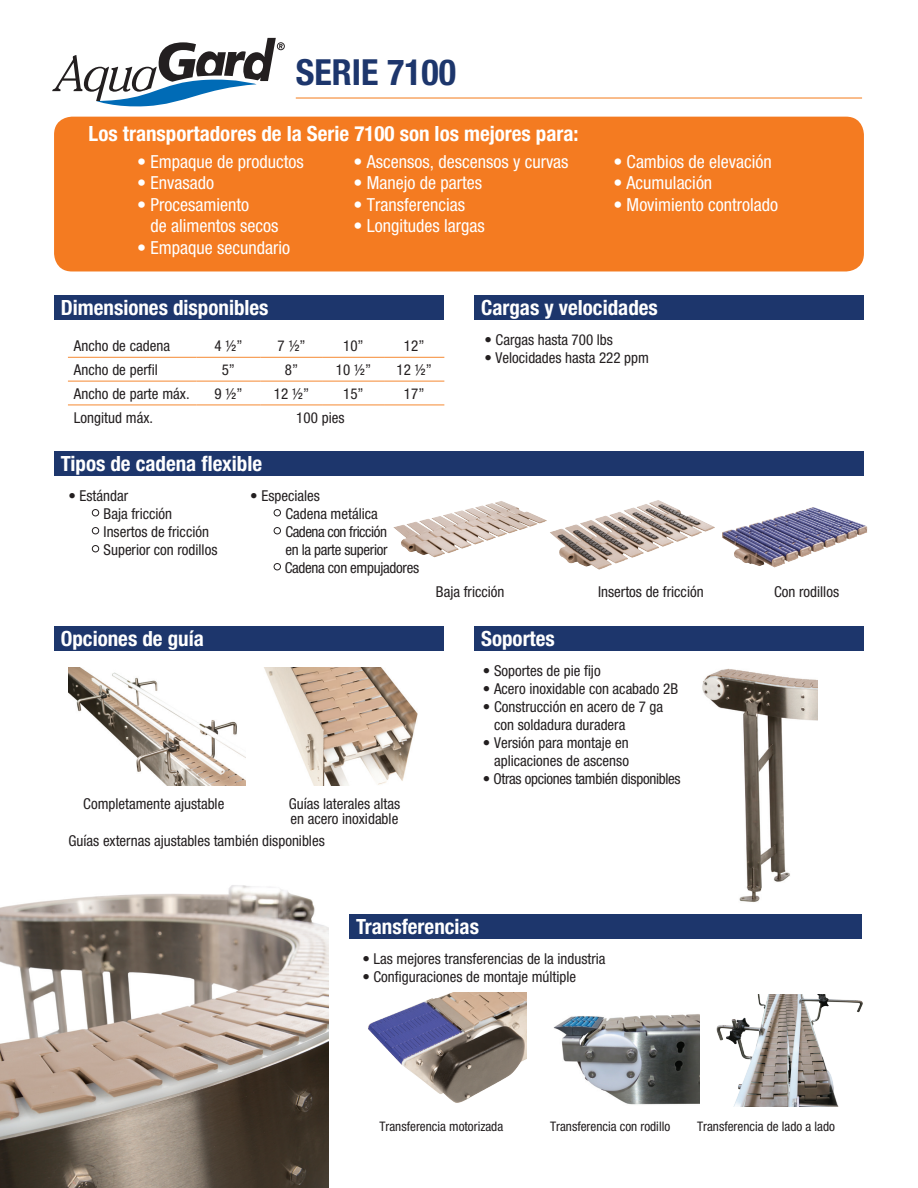
<style>
.page{position:relative;width:918px;height:1188px;background:#fff}
.page>*{position:absolute;margin:0;border:0;box-sizing:border-box;transform-origin:0 0}
.t1{font:700 condensed 36px "Helvetica Neue";color:#1d366c}
.t2{font:700 condensed 21px "Helvetica Neue LT Std";color:#fff}
.t3{font:condensed 18px/21.6px "Helvetica Neue";color:#fff}
.t4{font:condensed 15px/18px "Helvetica Neue";color:#231f20}
.t5{font:condensed 15px "Helvetica Neue";letter-spacing:-.02em;color:#231f20}
.t6{font:condensed 15px/18px "Helvetica Neue";letter-spacing:-.03em;color:#231f20;text-align:right}
.t7{font:condensed 13.2px "Helvetica Neue";color:#231f20}
.s1{font-size:18px;color:#fff}
</style>
<div class="page">
<img style="left:393px;top:503px;width:133px;height:54px">
<img style="left:550px;top:503px;width:138px;height:67px">
<img style="left:722px;top:507px;width:145px;height:61px">
<div style="left:54px;top:296px;width:390px;height:24px;background:#1d366c"></div>
<div style="left:474px;top:296px;width:390px;height:24px;background:#1d366c"></div>
<div style="left:54px;top:451px;width:810px;height:25px;background:#1d366c"></div>
<div style="left:92px;top:509px;width:7px;height:7px;border:1px solid #231f20;border-radius:50%"></div>
<div style="left:92px;top:527px;width:7px;height:7px;border:1px solid #231f20;border-radius:50%"></div>
<div style="left:92px;top:545px;width:7px;height:7px;border:1px solid #231f20;border-radius:50%"></div>
<div style="left:274px;top:509px;width:7px;height:7px;border:1px solid #231f20;border-radius:50%"></div>
<div style="left:274px;top:527px;width:7px;height:7px;border:1px solid #231f20;border-radius:50%"></div>
<div style="left:274px;top:563px;width:7px;height:7px;border:1px solid #231f20;border-radius:50%"></div>
<img style="left:69px;top:667px;width:176px;height:118px">
<img style="left:264px;top:667px;width:154px;height:118px">
<img style="left:702px;top:668px;width:116px;height:234px">
<div style="left:474px;top:626px;width:390px;height:25px;background:#1d366c"></div>
<div style="left:54px;top:117px;width:810px;height:154px;background:#f47b21;border-radius:18px"></div>
<img style="left:0;top:885px;width:328px;height:303px">
<svg style="left:52px;top:38px;width:233px;height:69px"></svg>
<svg style="left:68px;top:356px;width:376px;height:49px"></svg>
<hr style="left:322px;top:333px;width:2px;height:24px;background:#fff">
<hr style="left:383px;top:333px;width:2px;height:24px;background:#fff">
<hr style="left:322px;top:358px;width:2px;height:23px;background:#fff">
<hr style="left:383px;top:358px;width:2px;height:23px;background:#fff">
<hr style="left:322px;top:381px;width:2px;height:24px;background:#fff">
<hr style="left:383px;top:381px;width:2px;height:24px;background:#fff">
<hr style="left:68px;top:357px;width:129px;height:1px;background:#f58932">
<hr style="left:197px;top:357px;width:63px;height:1px;background:#f58932">
<hr style="left:260px;top:357px;width:63px;height:1px;background:#f58932">
<hr style="left:323px;top:357px;width:61px;height:1px;background:#f58932">
<hr style="left:384px;top:357px;width:60px;height:1px;background:#f58932">
<hr style="left:68px;top:381px;width:129px;height:1px;background:#f58932">
<hr style="left:197px;top:381px;width:63px;height:1px;background:#f58932">
<hr style="left:260px;top:381px;width:63px;height:1px;background:#f58932">
<hr style="left:323px;top:381px;width:61px;height:1px;background:#f58932">
<hr style="left:384px;top:381px;width:60px;height:1px;background:#f58932">
<hr style="left:68px;top:405px;width:129px;height:1px;background:#f58932">
<hr style="left:197px;top:405px;width:63px;height:1px;background:#f58932">
<hr style="left:260px;top:405px;width:63px;height:1px;background:#f58932">
<hr style="left:323px;top:405px;width:61px;height:1px;background:#f58932">
<hr style="left:384px;top:405px;width:60px;height:1px;background:#f58932">
<div style="left:54px;top:626px;width:390px;height:25px;background:#1d366c"></div>
<hr style="left:296px;top:97px;width:566px;height:2px;background:#f58932">
<div style="left:349px;top:914px;width:513px;height:25px;background:#1d366c"></div>
<img style="left:368px;top:993px;width:159px;height:110px">
<img style="left:553px;top:1014px;width:146px;height:91px">
<img style="left:716px;top:994px;width:147px;height:112px">
<p class="t1" style="left:296px;top:50px;width:162px">SERIE 7100</p>
<p class="t2" style="left:89px;top:121px;width:492px">Los transportadores de la Serie 7100 son los mejores para:</p>
<p class="t3" style="left:137px;top:150px;width:168px">• Empaque de productos</p>
<p class="t3" style="left:137px;top:172px;width:78px">• Envasado</p>
<p class="t3" style="left:151px;top:193px;width:129px;text-indent:-13px">• Procesamiento<br>de alimentos secos</p>
<p class="t3" style="left:137px;top:237px;width:154px">• Empaque secundario</p>
<p class="t3" style="left:354px;top:150px;width:217px">• Ascensos, descensos y curvas</p>
<p class="t3" style="left:354px;top:172px;width:130px">• Manejo de partes</p>
<p class="t3" style="left:354px;top:193px;width:113px">• Transferencias</p>
<p class="t3" style="left:354px;top:215px;width:133px">• Longitudes largas</p>
<p class="t3" style="left:613px;top:150px;width:160px">• Cambios de elevación</p>
<p class="t3" style="left:613px;top:172px;width:100px">• Acumulación</p>
<p class="t3" style="left:613px;top:193px;width:166px">• Movimiento controlado</p>
<p class="t2" style="left:61px;top:295px;width:209px">Dimensiones disponibles</p>
<p class="t2" style="left:481px;top:295px;width:178px">Cargas y velocidades</p>
<p class="t4" style="left:484px;top:331px;width:130px">• Cargas hasta 700 lbs</p>
<p class="t4" style="left:484px;top:349px;width:166px">• Velocidades hasta 222 ppm</p>
<p class="t4" style="left:74px;top:337px;width:98px">Ancho de cadena</p>
<p class="t4" style="left:214px;top:337px;width:30px">4 ½”</p>
<p class="t4" style="left:278px;top:337px;width:30px">7 ½”</p>
<p class="t4" style="left:343px;top:337px;width:22px">10”</p>
<p class="t4" style="left:404px;top:337px;width:22px">12”</p>
<p class="t4" style="left:74px;top:361px;width:86px">Ancho de perfil</p>
<p class="t4" style="left:222px;top:361px;width:15px">5”</p>
<p class="t4" style="left:285px;top:361px;width:15px">8”</p>
<p class="t4" style="left:336px;top:361px;width:37px">10 ½”</p>
<p class="t4" style="left:397px;top:361px;width:37px">12 ½”</p>
<p class="t4" style="left:74px;top:385px;width:117px">Ancho de parte máx.</p>
<p class="t4" style="left:214px;top:385px;width:30px">9 ½”</p>
<p class="t4" style="left:274px;top:385px;width:37px">12 ½”</p>
<p class="t4" style="left:343px;top:385px;width:22px">15”</p>
<p class="t4" style="left:404px;top:385px;width:22px">17”</p>
<p class="t4" style="left:74px;top:408px;width:81px">Longitud máx.</p>
<p class="t4" style="left:296px;top:408px;width:50px">100 pies</p>
<p class="t2" style="left:61px;top:450px;width:203px">Tipos de cadena flexible</p>
<p class="t4" style="left:69px;top:487px;width:61px">• Estándar</p>
<p class="t4" style="left:91px;top:505px;width:83px"><span class="s1">•</span> Baja fricción</p>
<p class="t4" style="left:91px;top:523px;width:120px"><span class="s1">•</span> Insertos de fricción</p>
<p class="t4" style="left:91px;top:541px;width:128px"><span class="s1">•</span> Superior con rodillos</p>
<p class="t4" style="left:250px;top:487px;width:71px">• Especiales</p>
<p class="t4" style="left:273px;top:505px;width:107px"><span class="s1">•</span> Cadena metálica</p>
<p class="t6" style="left:273px;top:523px;width:116px"><span class="s1">•</span> Cadena con fricción en la parte superior</p>
<p class="t5" style="left:273px;top:559px;width:148px"><span class="s1">•</span> Cadena con empujadores</p>
<p class="t2" style="left:61px;top:625px;width:145px">Opciones de guía</p>
<p class="t4" style="left:83px;top:794px;width:143px">Completamente ajustable</p>
<p class="t4" style="left:289px;top:796px;width:113px;line-height:15px">Guías laterales altas en acero inoxidable</p>
<p class="t4" style="left:69px;top:831px;width:258px">Guías externas ajustables también disponibles</p>
<p class="t4" style="left:436px;top:583px;width:70px">Baja fricción</p>
<p class="t4" style="left:598px;top:583px;width:107px">Insertos de fricción</p>
<p class="t4" style="left:774px;top:583px;width:66px">Con rodillos</p>
<p class="t2" style="left:481px;top:625px;width:75px">Soportes</p>
<p class="t4" style="left:483px;top:661px;width:119px">• Soportes de pie fijo</p>
<p class="t4" style="left:483px;top:679px;width:197px">• Acero inoxidable con acabado 2B</p>
<p class="t4" style="left:494px;top:697px;width:171px;text-indent:-11px">• Construcción en acero de 7 ga con soldadura duradera</p>
<p class="t4" style="left:483px;top:733px;width:148px;text-align:right">• Versión para montaje en aplicaciones de ascenso</p>
<p class="t5" style="left:483px;top:770px;width:199px">• Otras opciones también disponibles</p>
<p class="t2" style="left:356px;top:913px;width:124px">Transferencias</p>
<p class="t4" style="left:362px;top:949px;width:245px">• Las mejores transferencias de la industria</p>
<p class="t4" style="left:362px;top:967px;width:215px">• Configuraciones de montaje múltiple</p>
<p class="t7" style="left:379px;top:1119px;width:125px">Transferencia motorizada</p>
<p class="t7" style="left:550px;top:1119px;width:122px">Transferencia con rodillo</p>
<p class="t7" style="left:697px;top:1119px;width:139px">Transferencia de lado a lado</p>
</div>
